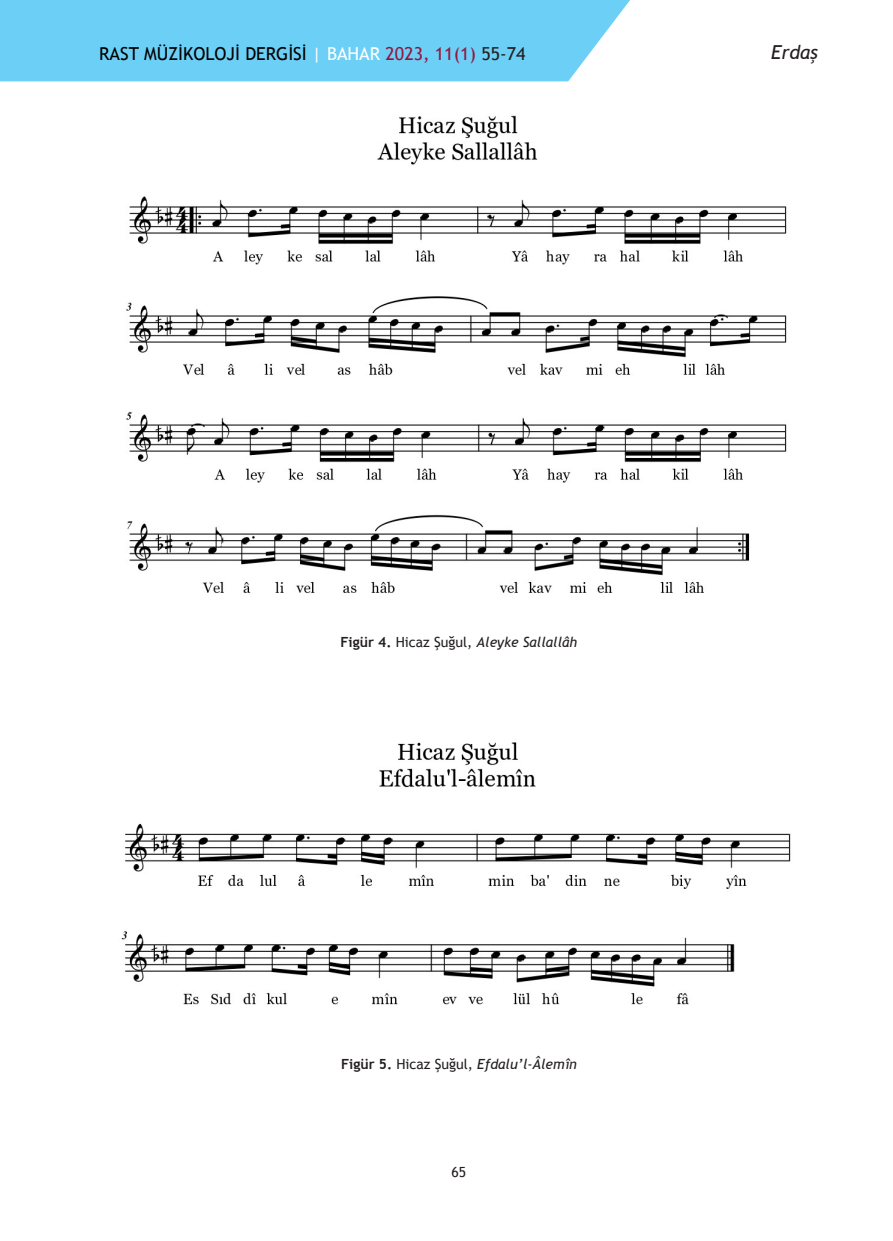
<style>
.page{position:relative;width:893px;height:1241px;background:#fff}
.page>*{position:absolute;margin:0;border:0;box-sizing:border-box;transform-origin:0 0}
.t1{font:italic 19.25px "Trebuchet MS";color:#231f20}
.t2{font:17.85px "Trebuchet MS";color:#000}
.Örnek{font:italic 14px "Trebuchet MS";color:#231f20}
.t3{font:14px "Trebuchet MS";color:#231f20}
.s1{color:#fff}
.s2{color:#94163d}
.s3{color:#231f20}
.s4{font-weight:700;font-style:normal}
.s5{font-style:normal}
</style>
<div class="page">
<div style="left:0;top:0;width:630px;height:81px;background:#6bcff6"></div>
<img style="left:126px;top:115px;width:661px;height:479px">
<img style="left:121px;top:742px;width:670px;height:263px">
<p class="t2" style="left:99px;top:43px;width:428px">RAST MÜZİKOLOJİ DERGİSİ <span class="s1">| BAHAR</span> <span class="s2">2023, 11(1)</span> <span class="s3">55-74</span></p>
<h1 class="t1" style="left:771px;top:41px;width:48px">Erdaş</h1>
<p class="Örnek" style="left:340px;top:633px;width:238px"><span class="s4">Figür 4.</span> <span class="s5">Hicaz Şuğul,</span> Aleyke Sallallâh</p>
<p class="Örnek" style="left:341px;top:1055px;width:237px"><span class="s4">Figür 5.</span> <span class="s5">Hicaz Şuğul,</span> Efdalu’l-Âlemîn</p>
<p class="t3" style="left:452px;top:1163px;width:16px">65</p>
</div>
